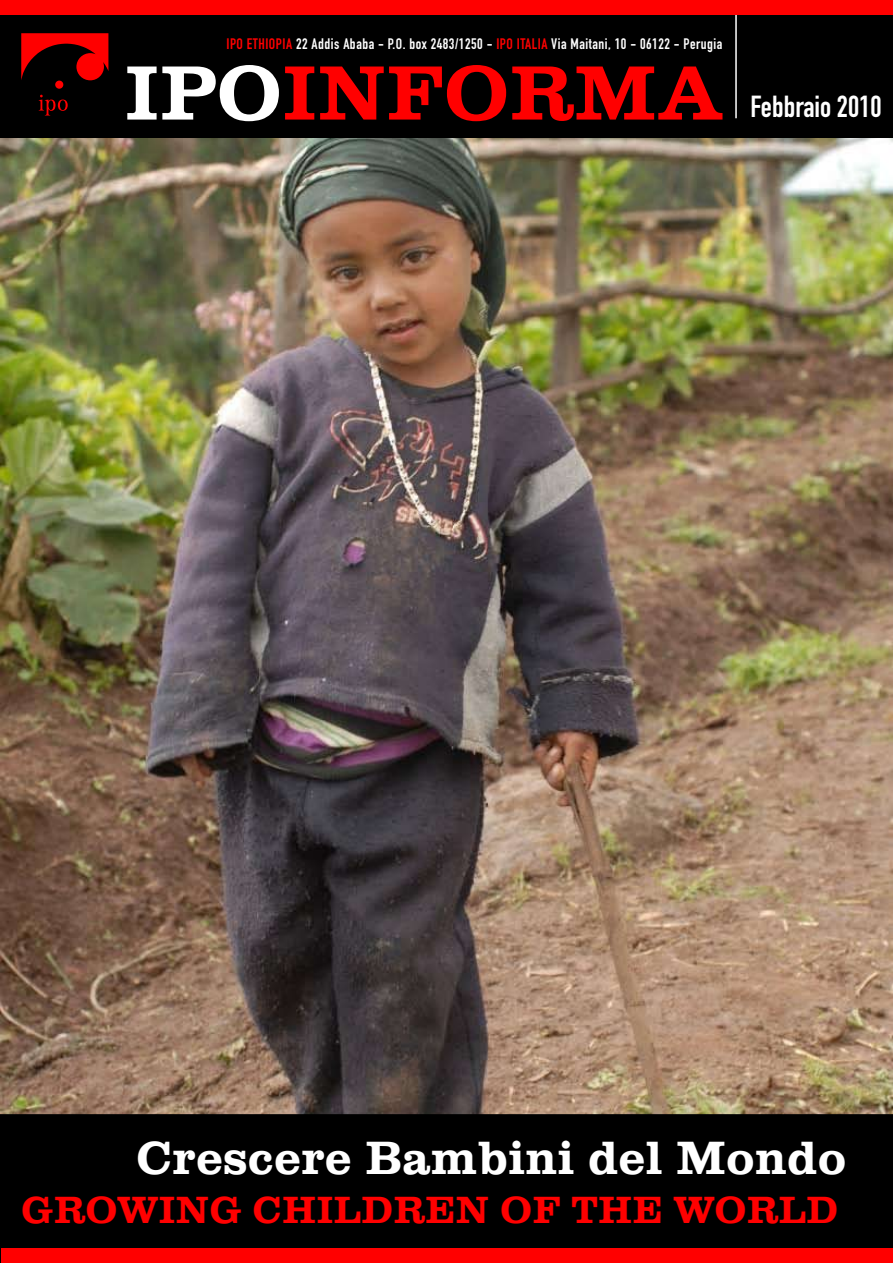
<style>
.page{position:relative;width:893px;height:1263px;background:#fff}
.page>*{position:absolute;margin:0;border:0;box-sizing:border-box;transform-origin:0 0}
.t1{font:79.5px "Clarendon";color:#f00}
.t2{font:48px "Clarendon";color:#fff}
.t3{font:39px "Clarendon";color:#f00}
.t4{font:30px "DIN Engschrift";color:#fff}
.t5{font:15px "DIN Engschrift";letter-spacing:.035em;color:#fff}
.s1{color:#f00}
.s2{color:#fff}
</style>
<div class="page">
<div style="left:0;top:1px;width:893px;height:148px;background:#000"></div>
<img style="left:0;top:138px;width:893px;height:976px">
<div style="left:1px;top:1115px;width:891px;height:147px;background:#000"></div>
<div style="left:0;top:1114px;width:893px;height:149px;border:2px solid #000"></div>
<div style="left:1px;top:1248px;width:891px;height:14px;background:#f00"></div>
<svg style="left:21px;top:33px;width:87px;height:47px"></svg>
<svg style="left:39px;top:95px;width:29px;height:21px"></svg>
<div style="left:55px;top:81px;width:8px;height:8px;background:#f00;border-radius:50%"></div>
<hr style="left:735px;top:12px;width:2px;height:106px;background:#fff">
<div style="left:0;top:0;width:893px;height:14px;background:#f00"></div>
<p class="t5" style="left:226px;top:35px;width:497px"><span class="s1">IPO ETHIOPIA</span> 22 Addis Ababa - P.O. box 2483/1250 - <span class="s1">IPO ITALIA</span> Via Maitani, 10 - 06122 - Perugia</p>
<h1 class="t1" style="left:124px;top:48px;width:601px"><span class="s2">IPO</span>INFORMA</h1>
<h3 class="t4" style="left:750px;top:88px;width:133px">Febbraio 2010</h3>
<h2 class="t2" style="left:136px;top:1131px;width:712px">Crescere Bambini del Mondo</h2>
<h3 class="t3" style="left:21px;top:1188px;width:818px">GROWING CHILDREN OF THE WORLD</h3>
</div>
